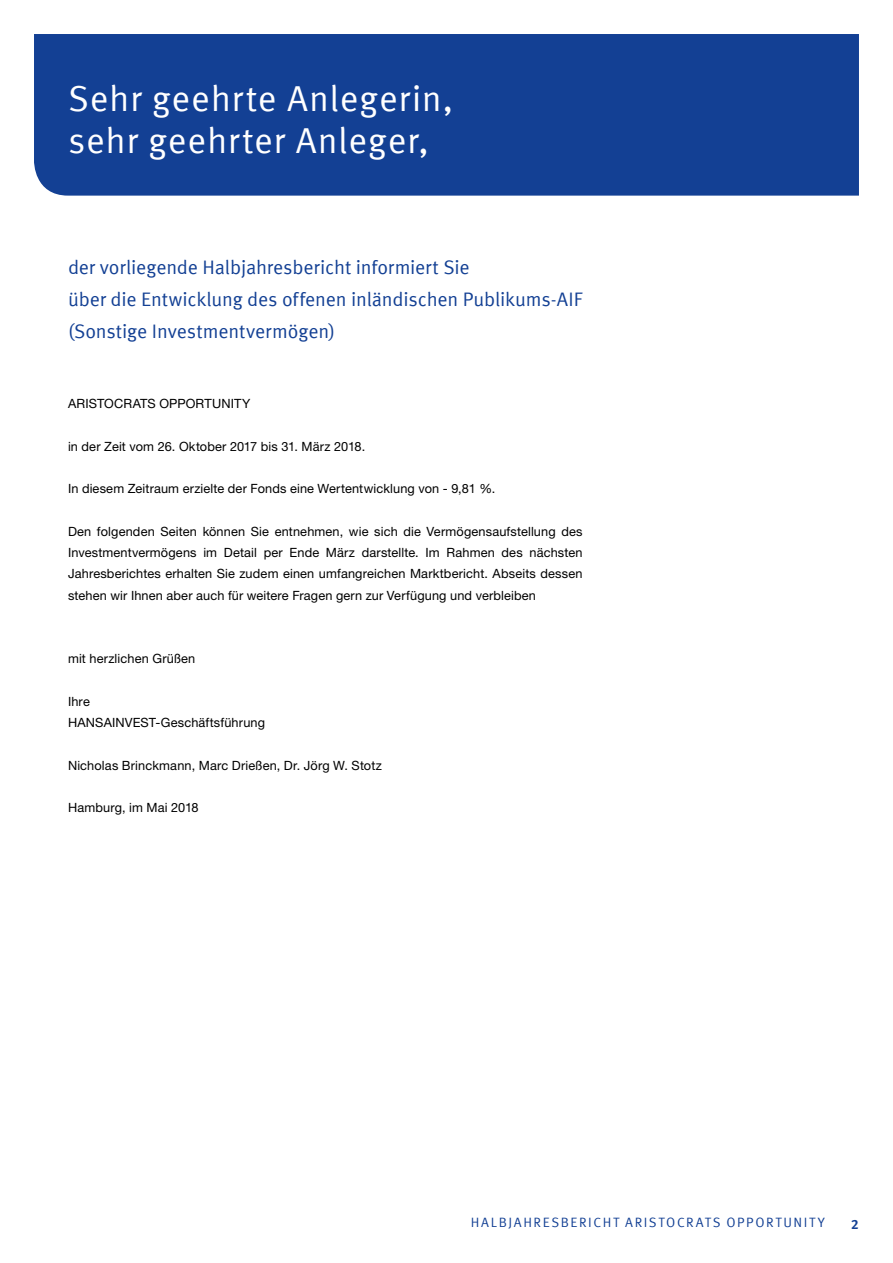
<style>
.page{position:relative;width:893px;height:1263px;background:#fff}
.page>*{position:absolute;margin:0;border:0;box-sizing:border-box;transform-origin:0 0}
.t1{font:36px/42.5px "Meta Offc Pro Norm";letter-spacing:.02em;color:#fff}
.t2{font:19.5px/32px "Meta Offc Pro Norm";letter-spacing:-.01em;color:#134094}
.t3{font:13.5px "Meta Offc Pro Norm";letter-spacing:.12em;color:#134094}
.t4{font:700 13.5px "Meta Offc Pro";color:#134094}
.t5{font:12.75px/21.3px "Helvetica Neue LTW1 G";letter-spacing:.01em;color:#000;text-align:justify}
</style>
<div class="page">
<div style="left:34px;top:34px;width:825px;height:162px;background:#134094"></div>
<h1 class="t1" style="left:68px;top:75px;width:387px">Sehr geehrte Anlegerin, sehr geehrter Anleger,</h1>
<h2 class="t2" style="left:68px;top:250px;width:516px">der vorliegende Halbjahresbericht informiert Sie<br>über die Entwicklung des offenen inländischen Publikums-AIF (Sonstige Investmentvermögen)</h2>
<p class="t5" style="left:68px;top:393px;width:184px">ARISTOCRATS OPPORTUNITY</p>
<p class="t5" style="left:68px;top:435px;width:299px">in der Zeit vom 26. Oktober 2017 bis 31. März 2018.</p>
<p class="t5" style="left:68px;top:478px;width:429px">In diesem Zeitraum erzielte der Fonds eine Wertentwicklung von - 9,81 %.</p>
<p class="t5" style="left:68px;top:520px;width:516px">Den folgenden Seiten können Sie entnehmen, wie sich die Vermögensaufstellung des Investmentvermögens im Detail per Ende März darstellte. Im Rahmen des nächsten Jahresberichtes erhalten Sie zudem einen umfangreichen Marktbericht. Abseits dessen stehen wir Ihnen aber auch für weitere Fragen gern zur Verfügung und verbleiben</p>
<p class="t5" style="left:68px;top:648px;width:129px">mit herzlichen Grüßen</p>
<p class="t5" style="left:68px;top:691px;width:199px">Ihre<br>HANSAINVEST-Geschäftsführung</p>
<p class="t5" style="left:68px;top:754px;width:315px">Nicholas Brinckmann, Marc Drießen, Dr. Jörg W. Stotz</p>
<p class="t5" style="left:68px;top:797px;width:132px">Hamburg, im Mai 2018</p>
<p class="t3" style="left:471px;top:1211px;width:355px">HALBJAHRESBERICHT ARISTOCRATS OPPORTUNITY</p>
<p class="t4" style="left:851px;top:1214px;width:9px">2</p>
</div>
